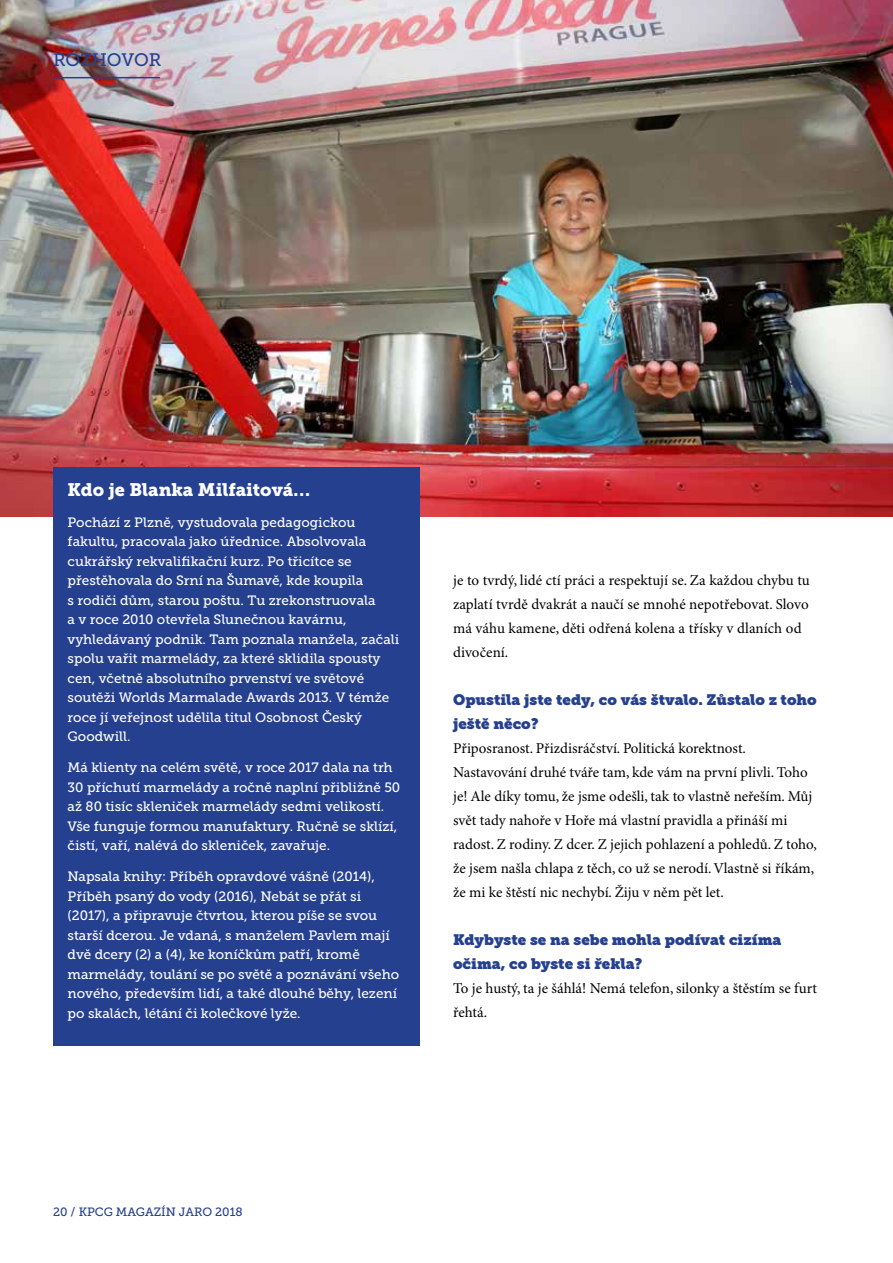
<style>
.page{position:relative;width:893px;height:1263px;background:#fff}
.page>*{position:absolute;margin:0;border:0;box-sizing:border-box;transform-origin:0 0}
.t1{font:18px "Museo Slab 900";color:#fff}
.t2{font:18px "Museo Slab 500";letter-spacing:-.005em;color:#25408f}
.t3{font:15px/24px "Minion Pro";color:#000}
.t4{font:15px/24px "Museo Slab";color:#25408f}
.t5{font:13.5px/19.5px "Museo Slab 500";color:#fff}
.t6{font:12px "Museo Slab 500";color:#25408f}
</style>
<div class="page">
<img style="left:0;top:0;width:893px;height:517px">
<hr style="left:53px;top:77px;width:107px;height:1px;background:#25408f">
<div style="left:53px;top:468px;width:367px;height:578px;background:#25408f"></div>
<h1 class="t2" style="left:53px;top:50px;width:110px">ROZHOVOR</h1>
<h1 class="t1" style="left:68px;top:479px;width:244px">Kdo je Blanka Milfaitová…</h1>
<p class="t5" style="left:68px;top:512px;width:333px">Pochází z Plzně, vystudovala pedagogickou fakultu, pracovala jako úřednice. Absolvovala cukrářský rekvalifikační kurz. Po třicítce se přestěhovala do Srní na Šumavě, kde koupila<br>s rodiči dům, starou poštu. Tu zrekonstruovala<br>a v roce 2010 otevřela Slunečnou kavárnu, vyhledávaný podnik. Tam poznala manžela, začali spolu vařit marmelády, za které sklidila spousty cen, včetně absolutního prvenství ve světové soutěži Worlds Marmalade Awards 2013. V témže roce jí veřejnost udělila titul Osobnost Český Goodwill.</p>
<p class="t5" style="left:68px;top:758px;width:334px">Má klienty na celém světě, v roce 2017 dala na trh 30 příchutí marmelády a ročně naplní přibližně 50 až 80 tisíc skleniček marmelády sedmi velikostí.<br>Vše funguje formou manufaktury. Ručně se sklízí, čistí, vaří, nalévá do skleniček, zavařuje.</p>
<p class="t5" style="left:68px;top:867px;width:333px">Napsala knihy: Příběh opravdové vášně (2014), Příběh psaný do vody (2016), Nebát se přát si (2017), a připravuje čtvrtou, kterou píše se svou starší dcerou. Je vdaná, s manželem Pavlem mají dvě dcery (2) a (4), ke koníčkům patří, kromě marmelády, toulání se po světě a poznávání všeho nového, především lidí, a také dlouhé běhy, lezení po skalách, létání či kolečkové lyže.</p>
<p class="t3" style="left:453px;top:569px;width:358px">je to tvrdý, lidé ctí práci a respektují se. Za každou chybu tu zaplatí tvrdě dvakrát a naučí se mnohé nepotřebovat. Slovo má váhu kamene, děti odřená kolena a třísky v dlaních od divočení.</p>
<p class="t4" style="left:453px;top:688px;width:365px">Opustila jste tedy, co vás štvalo. Zůstalo z toho ještě něco?</p>
<p class="t3" style="left:453px;top:737px;width:365px">Připosranost. Přizdisráčství. Politická korektnost.<br>Nastavování druhé tváře tam, kde vám na první plivli. Toho je! Ale díky tomu, že jsme odešli, tak to vlastně neřeším. Můj svět tady nahoře v Hoře má vlastní pravidla a přináší mi radost. Z rodiny. Z dcer. Z jejich pohlazení a pohledů. Z toho, že jsem našla chlapa z těch, co už se nerodí. Vlastně si říkám, že mi ke štěstí nic nechybí. Žiju v něm pět let.</p>
<p class="t4" style="left:453px;top:928px;width:330px">Kdybyste se na sebe mohla podívat cizíma očima, co byste si řekla?</p>
<p class="t3" style="left:453px;top:977px;width:365px">To je hustý, ta je šáhlá! Nemá telefon, silonky a štěstím se furt řehtá.</p>
<p class="t6" style="left:53px;top:1205px;width:191px">20 / KPCG MAGAZÍN JARO 2018</p>
</div>
